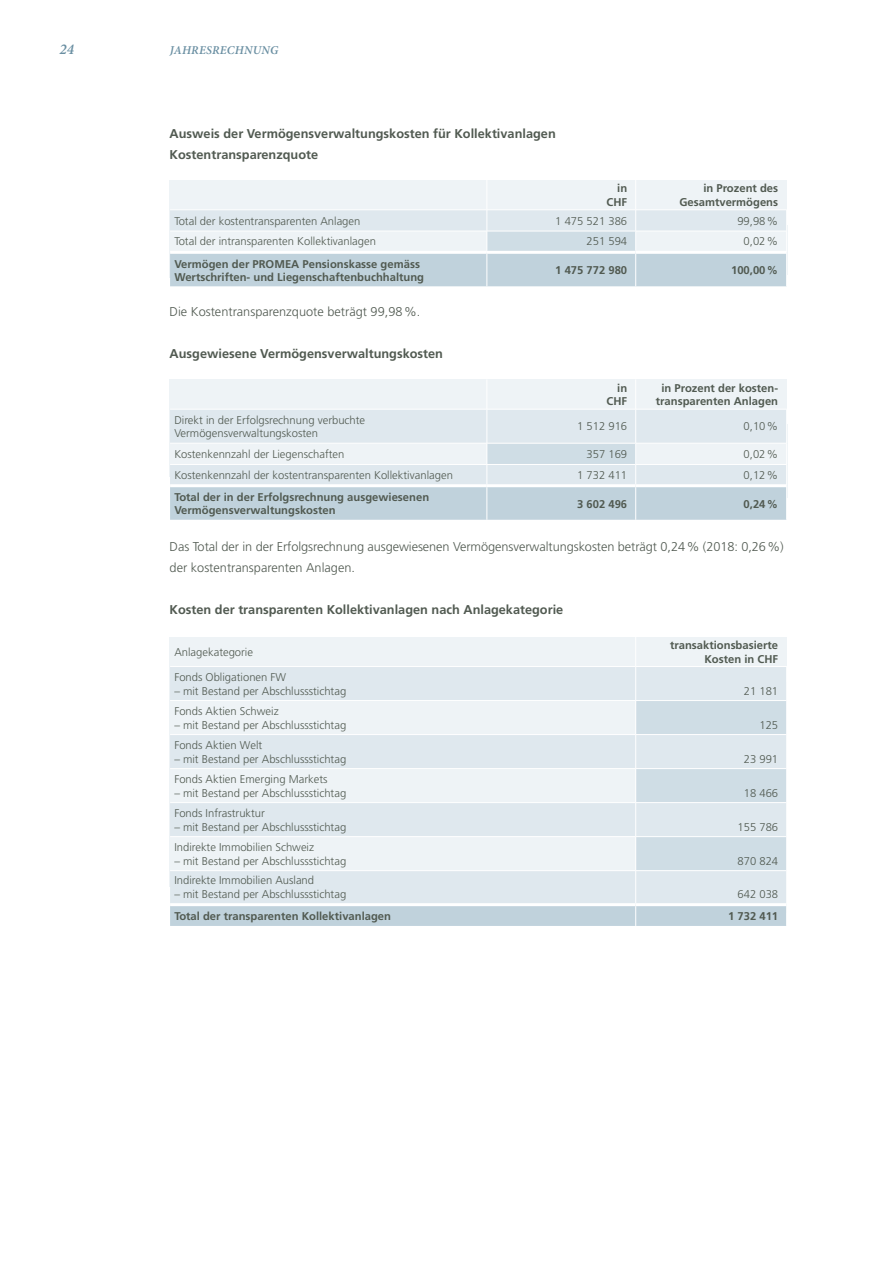
<style>
.page{position:relative;width:893px;height:1263px;background:#fff}
.page>*{position:absolute;margin:0;border:0;box-sizing:border-box;transform-origin:0 0}
.t1{font:italic 600 15px "Minion Pro";color:#6a8fa2}
.t2{font:700 12.75px/21px "Frutiger LT Std";color:#515a51}
.t3{font:300 12.75px/21px "Frutiger LT Std";letter-spacing:-.005em;color:#515a51}
.t4{font:italic 600 12px "Minion Pro";letter-spacing:.02em;color:#6a8fa2}
.t5{font:300 11.25px/13.5px "Frutiger LT Std";color:#515a51}
.t6{font:700 11.25px/13.5px "Frutiger LT Std";color:#515a51;text-align:right}
</style>
<div class="page">
<div style="left:170px;top:180px;width:617px;height:97px;background:#eef3f6"></div>
<div style="left:170px;top:379px;width:617px;height:98px;background:#eef3f6"></div>
<div style="left:170px;top:637px;width:617px;height:250px;background:#eef3f6"></div>
<hr style="left:487px;top:180px;width:1px;height:30px;background:#fff">
<hr style="left:635px;top:180px;width:1px;height:30px;background:#fff">
<svg style="left:170px;top:211px;width:617px;height:75px"></svg>
<hr style="left:487px;top:254px;width:1px;height:32px;background:#fff">
<hr style="left:635px;top:254px;width:1px;height:32px;background:#fff">
<hr style="left:786px;top:252px;width:1px;height:34px;background:#fff">
<hr style="left:170px;top:251px;width:317px;height:3px;background:#fff">
<hr style="left:487px;top:251px;width:149px;height:3px;background:#fff">
<hr style="left:636px;top:251px;width:150px;height:3px;background:#fff">
<hr style="left:170px;top:210px;width:317px;height:1px;background:#fff">
<hr style="left:487px;top:210px;width:149px;height:1px;background:#fff">
<hr style="left:636px;top:210px;width:151px;height:1px;background:#fff">
<hr style="left:170px;top:231px;width:317px;height:1px;background:#fff">
<hr style="left:487px;top:231px;width:149px;height:1px;background:#fff">
<hr style="left:636px;top:231px;width:151px;height:1px;background:#fff">
<div style="left:170px;top:410px;width:616px;height:32px;background:#dfe8ee"></div>
<hr style="left:487px;top:379px;width:1px;height:30px;background:#fff">
<hr style="left:635px;top:379px;width:1px;height:30px;background:#fff">
<hr style="left:487px;top:409px;width:1px;height:34px;background:#fff">
<hr style="left:635px;top:409px;width:1px;height:34px;background:#fff">
<hr style="left:786px;top:409px;width:1px;height:34px;background:#fff">
<svg style="left:170px;top:444px;width:617px;height:76px"></svg>
<hr style="left:487px;top:487px;width:1px;height:33px;background:#fff">
<hr style="left:635px;top:487px;width:1px;height:33px;background:#fff">
<hr style="left:786px;top:486px;width:1px;height:34px;background:#fff">
<hr style="left:170px;top:484px;width:317px;height:3px;background:#fff">
<hr style="left:487px;top:484px;width:149px;height:3px;background:#fff">
<hr style="left:636px;top:484px;width:150px;height:3px;background:#fff">
<hr style="left:170px;top:409px;width:317px;height:1px;background:#fff">
<hr style="left:487px;top:409px;width:149px;height:1px;background:#fff">
<hr style="left:636px;top:409px;width:151px;height:1px;background:#fff">
<hr style="left:170px;top:443px;width:317px;height:1px;background:#fff">
<hr style="left:487px;top:443px;width:149px;height:1px;background:#fff">
<hr style="left:636px;top:443px;width:151px;height:1px;background:#fff">
<hr style="left:170px;top:464px;width:317px;height:1px;background:#fff">
<hr style="left:487px;top:464px;width:149px;height:1px;background:#fff">
<hr style="left:636px;top:464px;width:151px;height:1px;background:#fff">
<svg style="left:170px;top:667px;width:616px;height:236px;fill:#dfe8ee"></svg>
<svg style="left:635px;top:637px;width:1px;height:29px"></svg>
<hr style="left:635px;top:667px;width:1px;height:33px;background:#fff">
<hr style="left:786px;top:667px;width:1px;height:33px;background:#fff">
<hr style="left:635px;top:701px;width:1px;height:33px;background:#fff">
<hr style="left:786px;top:701px;width:1px;height:33px;background:#fff">
<hr style="left:635px;top:735px;width:1px;height:33px;background:#fff">
<hr style="left:786px;top:735px;width:1px;height:33px;background:#fff">
<hr style="left:635px;top:769px;width:1px;height:33px;background:#fff">
<hr style="left:786px;top:769px;width:1px;height:33px;background:#fff">
<hr style="left:635px;top:803px;width:1px;height:33px;background:#fff">
<hr style="left:786px;top:803px;width:1px;height:33px;background:#fff">
<hr style="left:635px;top:837px;width:1px;height:33px;background:#fff">
<hr style="left:786px;top:837px;width:1px;height:33px;background:#fff">
<hr style="left:635px;top:871px;width:1px;height:32px;background:#fff">
<hr style="left:786px;top:871px;width:1px;height:34px;background:#fff">
<div style="left:170px;top:906px;width:617px;height:20px;background:#c0d2dc"></div>
<hr style="left:170px;top:666px;width:466px;height:1px;background:#fff">
<hr style="left:636px;top:666px;width:151px;height:1px;background:#fff">
<hr style="left:170px;top:700px;width:466px;height:1px;background:#fff">
<hr style="left:636px;top:700px;width:151px;height:1px;background:#fff">
<hr style="left:170px;top:734px;width:466px;height:1px;background:#fff">
<hr style="left:636px;top:734px;width:151px;height:1px;background:#fff">
<hr style="left:170px;top:768px;width:466px;height:1px;background:#fff">
<hr style="left:636px;top:768px;width:151px;height:1px;background:#fff">
<hr style="left:170px;top:802px;width:466px;height:1px;background:#fff">
<hr style="left:636px;top:802px;width:151px;height:1px;background:#fff">
<hr style="left:170px;top:836px;width:466px;height:1px;background:#fff">
<hr style="left:636px;top:836px;width:151px;height:1px;background:#fff">
<hr style="left:170px;top:870px;width:466px;height:1px;background:#fff">
<hr style="left:636px;top:870px;width:151px;height:1px;background:#fff">
<h1 class="t1" style="left:60px;top:40px;width:16px">24</h1>
<p class="t4" style="left:170px;top:43px;width:110px">JAHRESRECHNUNG</p>
<p class="t2" style="left:170px;top:123px;width:388px">Ausweis der Vermögensverwaltungskosten für Kollektivanlagen<br>Kostentransparenzquote</p>
<p class="t6" style="left:607px;top:182px;width:22px">in<br>CHF</p>
<p class="t6" style="left:679px;top:182px;width:100px">in Prozent des<br>Gesamtvermögens</p>
<p class="t5" style="left:174px;top:214px;width:188px">Total der kostentransparenten Anlagen</p>
<p class="t5" style="left:555px;top:214px;width:73px">1 475 521 386</p>
<p class="t5" style="left:737px;top:214px;width:42px">99,98%</p>
<p class="t5" style="left:174px;top:235px;width:203px">Total der intransparenten Kollektivanlagen</p>
<p class="t5" style="left:587px;top:235px;width:42px">251 594</p>
<p class="t5" style="left:744px;top:235px;width:36px">0,02%</p>
<p class="t6" style="left:174px;top:257px;width:251px;text-align:left">Vermögen der PROMEA Pensionskasse gemäss<br>Wertschriften- und Liegenschaftenbuchhaltung</p>
<p class="t6" style="left:555px;top:264px;width:73px">1 475 772 980</p>
<p class="t6" style="left:731px;top:264px;width:49px">100,00%</p>
<p class="t3" style="left:170px;top:302px;width:252px">Die Kostentransparenzquote beträgt 99,98%.</p>
<p class="t2" style="left:170px;top:343px;width:275px">Ausgewiesene Vermögensverwaltungskosten</p>
<p class="t6" style="left:607px;top:381px;width:22px">in<br>CHF</p>
<p class="t6" style="left:656px;top:381px;width:124px;text-align:center">in Prozent der kosten&shy;transparenten Anlagen</p>
<p class="t5" style="left:174px;top:413px;width:192px">Direkt in der Erfolgsrechnung verbuchte<br>Vermögensverwaltungskosten</p>
<p class="t5" style="left:577px;top:420px;width:52px">1 512 916</p>
<p class="t5" style="left:744px;top:420px;width:36px">0,10%</p>
<p class="t5" style="left:174px;top:448px;width:172px">Kostenkennzahl der Liegenschaften</p>
<p class="t5" style="left:587px;top:448px;width:42px">357 169</p>
<p class="t5" style="left:744px;top:448px;width:36px">0,02%</p>
<p class="t5" style="left:174px;top:468px;width:280px">Kostenkennzahl der kostentransparenten Kollektivanlagen</p>
<p class="t5" style="left:577px;top:468px;width:52px">1 732 411</p>
<p class="t5" style="left:744px;top:468px;width:36px">0,12%</p>
<p class="t6" style="left:174px;top:490px;width:256px;text-align:left">Total der in der Erfolgsrechnung ausgewiesenen<br>Vermögensverwaltungskosten</p>
<p class="t6" style="left:577px;top:497px;width:52px">3 602 496</p>
<p class="t6" style="left:744px;top:497px;width:36px">0,24%</p>
<p class="t3" style="left:170px;top:536px;width:616px">Das Total der in der Erfolgsrechnung ausgewiesenen Vermögensverwaltungskosten beträgt 0,24% (2018: 0,26%) der kostentransparenten Anlagen.</p>
<p class="t2" style="left:170px;top:599px;width:395px">Kosten der transparenten Kollektivanlagen nach Anlagekategorie</p>
<p class="t5" style="left:174px;top:645px;width:80px">Anlagekategorie</p>
<p class="t6" style="left:670px;top:638px;width:110px">transaktionsbasierte<br>Kosten in CHF</p>
<p class="t5" style="left:174px;top:670px;width:113px">Fonds Obligationen FW</p>
<p class="t5" style="left:174px;top:684px;width:173px">– mit Bestand per Abschlussstichtag</p>
<p class="t5" style="left:744px;top:684px;width:36px">21 181</p>
<p class="t5" style="left:174px;top:704px;width:106px">Fonds Aktien Schweiz</p>
<p class="t5" style="left:174px;top:718px;width:173px">– mit Bestand per Abschlussstichtag</p>
<p class="t5" style="left:759px;top:718px;width:20px">125</p>
<p class="t5" style="left:174px;top:738px;width:89px">Fonds Aktien Welt</p>
<p class="t5" style="left:174px;top:752px;width:173px">– mit Bestand per Abschlussstichtag</p>
<p class="t5" style="left:744px;top:752px;width:36px">23 991</p>
<p class="t5" style="left:174px;top:773px;width:155px">Fonds Aktien Emerging Markets</p>
<p class="t5" style="left:174px;top:786px;width:173px">– mit Bestand per Abschlussstichtag</p>
<p class="t5" style="left:744px;top:786px;width:36px">18 466</p>
<p class="t5" style="left:174px;top:807px;width:92px">Fonds Infrastruktur</p>
<p class="t5" style="left:174px;top:820px;width:173px">– mit Bestand per Abschlussstichtag</p>
<p class="t5" style="left:737px;top:820px;width:42px">155 786</p>
<p class="t5" style="left:174px;top:841px;width:141px">Indirekte Immobilien Schweiz</p>
<p class="t5" style="left:174px;top:854px;width:173px">– mit Bestand per Abschlussstichtag</p>
<p class="t5" style="left:737px;top:854px;width:42px">870 824</p>
<p class="t5" style="left:174px;top:874px;width:141px">Indirekte Immobilien Ausland</p>
<p class="t5" style="left:174px;top:887px;width:173px">– mit Bestand per Abschlussstichtag</p>
<p class="t5" style="left:737px;top:887px;width:42px">642 038</p>
<p class="t6" style="left:174px;top:910px;width:218px">Total der transparenten Kollektivanlagen</p>
<p class="t6" style="left:728px;top:910px;width:52px">1 732 411</p>
</div>
